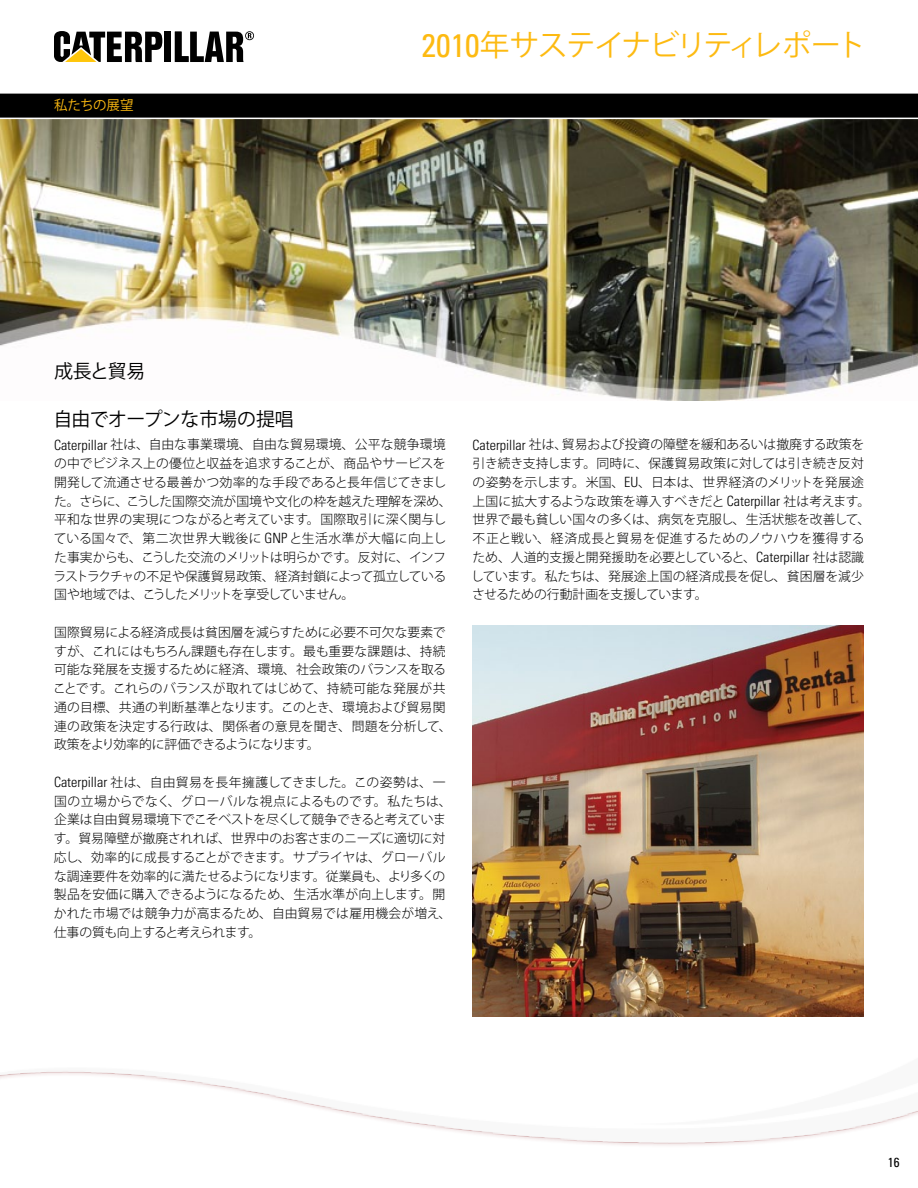
<style>
.page{position:relative;width:918px;height:1188px;background:#fff}
.page>*{position:absolute;margin:0;border:0;box-sizing:border-box;transform-origin:0 0}
.t1{font:29.7px "Koz Go Pro";letter-spacing:-.05em;color:#fdba11}
.t2{font:18.9px "Koz Go Pro";letter-spacing:-.02em;color:#000}
.t3{font:13.5px "Koz Go Pro";color:#fdba11}
.t4{font:condensed 13.2px "Univers LT Std";color:#000}
.t5{font:300 12.9px/18.8px "Koz Go Pro";color:#000}
.s1{font-family:"Univers LT Std";font-stretch:condensed;font-size:32.7px}
.s2{font-family:"Univers LT Std";font-stretch:condensed;font-size:14.1px}
</style>
<div class="page">
<img style="left:0;top:1071px;width:918px;height:75px">
<img style="left:472px;top:626px;width:392px;height:391px">
<img style="left:0;top:120px;width:918px;height:281px">
<svg style="left:0;top:93px;width:918px;height:27px;background:#171716"></svg>
<div style="left:165px;top:32px;width:6px;height:30px;background:#000"></div>
<svg style="left:54px;top:31px;width:108px;height:31px"></svg>
<svg style="left:175px;top:31px;width:79px;height:31px"></svg>
<p class="t3" style="left:54px;top:96px;width:81px">私たちの展望</p>
<h1 class="t1" style="left:422px;top:26px;width:446px"><span class="s1">2010</span>年サステイナビリティレポート</h1>
<h2 class="t2" style="left:54px;top:359px;width:93px">成長と貿易</h2>
<h2 class="t2" style="left:53px;top:407px;width:242px">自由でオープンな市場の提唱</h2>
<p class="t5" style="left:53px;top:435px;width:400px"><span class="s2">Caterpillar</span> 社は、自由な事業環境、自由な貿易環境、公平な競争環境の中でビジネス上の優位と収益を追求することが、商品やサービスを開発して流通させる最善かつ効率的な手段であると長年信じてきました。さらに、こうした国際交流が国境や文化の枠を越えた理解を深め、平和な世界の実現につながると考えています。国際取引に深く関与している国々で、第二次世界大戦後に <span class="s2">GNP</span> と生活水準が大幅に向上した事実からも、こうした交流のメリットは明らかです。反対に、インフラストラクチャの不足や保護貿易政策、経済封鎖によって孤立している国や地域では、こうしたメリットを享受していません。</p>
<p class="t5" style="left:53px;top:623px;width:400px">国際貿易による経済成長は貧困層を減らすために必要不可欠な要素ですが、これにはもちろん課題も存在します。最も重要な課題は、持続可能な発展を支援するために経済、環境、社会政策のバランスを取ることです。これらのバランスが取れてはじめて、持続可能な発展が共通の目標、共通の判断基準となります。このとき、環境および貿易関連の政策を決定する行政は、関係者の意見を聞き、問題を分析して、政策をより効率的に評価できるようになります。</p>
<p class="t5" style="left:54px;top:773px;width:399px"><span class="s2">Caterpillar</span> 社は、自由貿易を長年擁護してきました。この姿勢は、一国の立場からでなく、グローバルな視点によるものです。私たちは、企業は自由貿易環境下でこそベストを尽くして競争できると考えています。貿易障壁が撤廃されれば、世界中のお客さまのニーズに適切に対応し、効率的に成長することができます。サプライヤは、グローバルな調達要件を効率的に満たせるようになります。従業員も、より多くの製品を安価に購入できるようになるため、生活水準が向上します。開かれた市場では競争力が高まるため、自由貿易では雇用機会が増え、仕事の質も向上すると考えられます。</p>
<p class="t5" style="left:471px;top:435px;width:401px"><span class="s2">Caterpillar</span> 社は、貿易および投資の障壁を緩和あるいは撤廃する政策を引き続き支持します。同時に、保護貿易政策に対しては引き続き反対の姿勢を示します。米国、<span class="s2">EU</span>、日本は、世界経済のメリットを発展途上国に拡大するような政策を導入すべきだと <span class="s2">Caterpillar</span> 社は考えます。世界で最も貧しい国々の多くは、病気を克服し、生活状態を改善して、不正と戦い、経済成長と貿易を促進するためのノウハウを獲得するため、人道的支援と開発援助を必要としていると、<span class="s2">Caterpillar</span> 社は認識しています。私たちは、発展途上国の経済成長を促し、貧困層を減少させるための行動計画を支援しています。</p>
<p class="t4" style="left:888px;top:1154px;width:13px">16</p>
</div>
